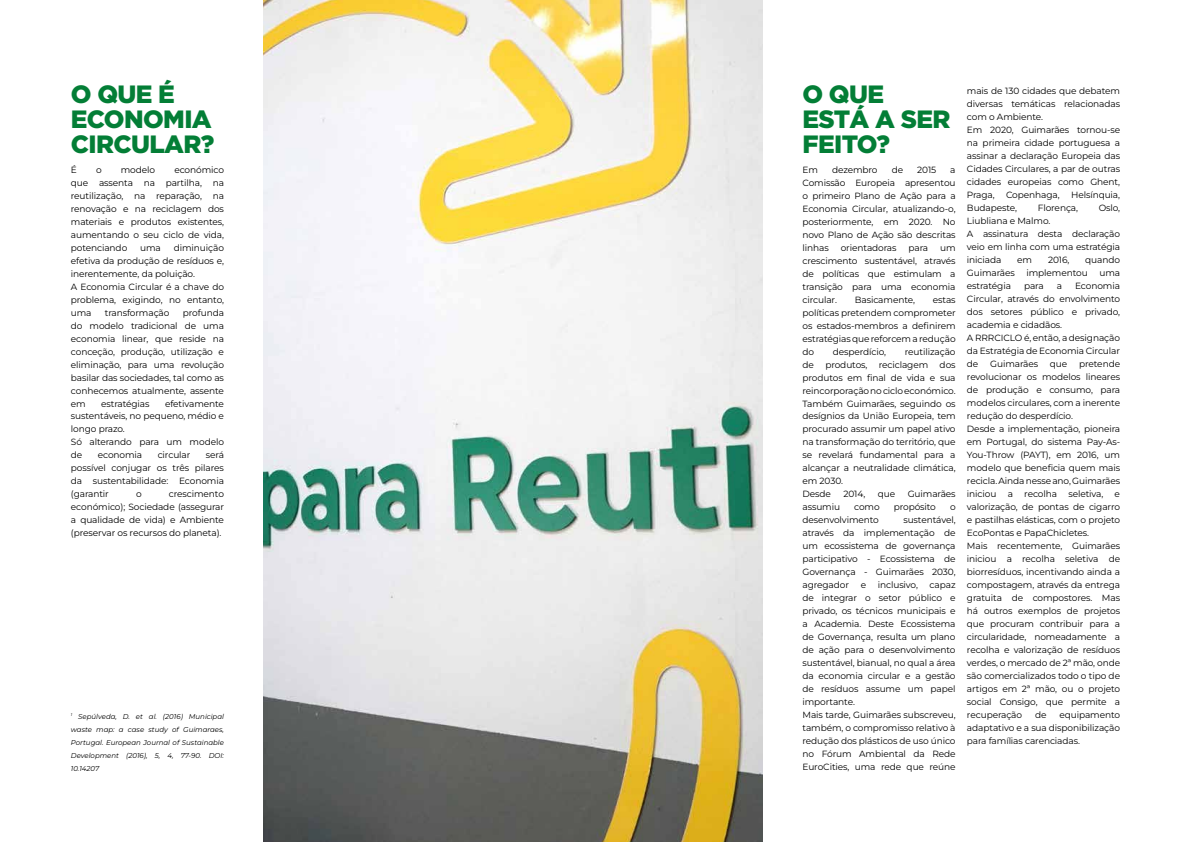
<style>
.page{position:relative;width:1191px;height:842px;background:#fff}
.page>*{position:absolute;margin:0;border:0;box-sizing:border-box;transform-origin:0 0}
.t1{font:900 25px/25px "Gotham";letter-spacing:-.025em;color:#037e36}
.t2{font:9px/13px "Montserrat";letter-spacing:-.01em;color:#000;text-align:justify}
.t3{font:italic 7px/13px "Montserrat";color:#000;text-align:justify}
</style>
<div class="page">
<img style="left:264px;top:0;width:499px;height:842px">
<h1 class="t1" style="left:71px;top:81px;width:145px">O QUE É<br>ECONOMIA<br>CIRCULAR?</h1>
<p class="t2" style="left:71px;top:163px;width:8px">É</p>
<p class="t2" style="left:96px;top:163px;width:7px">o</p>
<p class="t2" style="left:121px;top:163px;width:36px">modelo</p>
<p class="t2" style="left:71px;top:163px;width:155px;text-indent:103px">económico que assenta na partilha, na reutilização, na reparação, na renovação e na reciclagem dos materiais e produtos existentes, aumentando o seu ciclo de vida, potenciando</p>
<p class="t2" style="left:71px;top:241px;width:155px;text-align:left;text-indent:103px">diminuição efetiva da produção de resíduos e, inerentemente, da poluição.<br>A Economia Circular é a chave do problema, exigindo, no entanto, uma</p>
<p class="t2" style="left:140px;top:241px;width:22px">uma</p>
<p class="t2" style="left:71px;top:306px;width:155px;text-indent:112px">profunda do modelo tradicional de uma economia linear, que reside na conceção, produção, utilização e eliminação, para uma revolução basilar das sociedades, tal como as conhecemos atualmente, assente em</p>
<p class="t2" style="left:105px;top:306px;width:66px">transformação</p>
<p class="t2" style="left:71px;top:397px;width:155px;text-align:left;text-indent:94px">efetivamente sustentáveis, no pequeno, médio e longo prazo.<br>Só alterando para um modelo de</p>
<p class="t2" style="left:101px;top:397px;width:50px">estratégias</p>
<p class="t2" style="left:98px;top:449px;width:46px">economia</p>
<p class="t2" style="left:158px;top:449px;width:34px">circular</p>
<p class="t2" style="left:71px;top:449px;width:155px;text-indent:135px">será possível conjugar os três pilares da sustentabilidade: Economia (garantir</p>
<p class="t2" style="left:71px;top:487px;width:155px;text-indent:98px">crescimento económico); Sociedade (assegurar a qualidade de vida) e Ambiente (preservar os recursos do planeta).</p>
<p class="t2" style="left:136px;top:487px;width:7px">o</p>
<p class="t3" style="left:71px;top:709px;width:155px"><sup>1</sup> Sepúlveda, D. et al. (2016) Municipal waste map: a case study of Guimaraes, Portugal. European Journal of Sustainable Development (2016), 5, 4, 77-90. DOI:<br>10.14207</p>
<h1 class="t1" style="left:802px;top:81px;width:149px">O QUE<br>ESTÁ A SER<br>FEITO?</h1>
<p class="t2" style="left:802px;top:163px;width:17px">Em</p>
<p class="t2" style="left:832px;top:163px;width:47px">dezembro</p>
<p class="t2" style="left:891px;top:163px;width:13px">de</p>
<p class="t2" style="left:917px;top:163px;width:21px">2015</p>
<p class="t2" style="left:802px;top:163px;width:155px;text-indent:148px">a Comissão Europeia apresentou o primeiro Plano de Ação para a Economia Circular, atualizando-o, posteriormente, em 2020. No novo Plano de Ação são descritas linhas</p>
<p class="t2" style="left:840px;top:241px;width:57px">orientadoras</p>
<p class="t2" style="left:908px;top:241px;width:21px">para</p>
<p class="t2" style="left:802px;top:241px;width:155px;text-indent:138px">um crescimento sustentável, através de políticas que estimulam a transição para uma economia circular.</p>
<p class="t2" style="left:854px;top:293px;width:62px">Basicamente,</p>
<p class="t2" style="left:802px;top:293px;width:155px;text-indent:130px">estas políticas pretendem comprometer os estados-membros a definirem estratégias que reforcem a redução do</p>
<p class="t2" style="left:832px;top:345px;width:55px">desperdício,</p>
<p class="t2" style="left:904px;top:345px;width:52px">reutilização</p>
<p class="t2" style="left:802px;top:358px;width:155px;text-align:left;text-indent:137px">dos produtos em final de vida e sua reincorporação no ciclo económico.<br>Também Guimarães, seguindo os desígnios da União Europeia, tem procurado assumir um papel ativo na transformação do território, que se revelará fundamental para a alcançar a neutralidade climática, em 2030.<br>Desde</p>
<p class="t2" style="left:802px;top:358px;width:13px">de</p>
<p class="t2" style="left:825px;top:358px;width:44px">produtos,</p>
<p class="t2" style="left:879px;top:358px;width:51px">reciclagem</p>
<p class="t2" style="left:843px;top:487px;width:23px">2014,</p>
<p class="t2" style="left:878px;top:487px;width:19px">que</p>
<p class="t2" style="left:907px;top:487px;width:49px">Guimarães</p>
<p class="t2" style="left:802px;top:500px;width:39px">assumiu</p>
<p class="t2" style="left:854px;top:500px;width:27px">como</p>
<p class="t2" style="left:893px;top:500px;width:44px">propósito</p>
<p class="t2" style="left:950px;top:500px;width:7px">o</p>
<p class="t2" style="left:802px;top:513px;width:78px">desenvolvimento</p>
<p class="t2" style="left:802px;top:513px;width:155px;text-indent:101px">sustentável, através da implementação de um ecossistema de governança participativo - Ecossistema de Governança - Guimarães 2030, agregador</p>
<p class="t2" style="left:860px;top:578px;width:7px">e</p>
<p class="t2" style="left:877px;top:578px;width:42px">inclusivo,</p>
<p class="t2" style="left:802px;top:578px;width:155px;text-align:left;text-indent:127px">capaz de integrar o setor público e privado, os técnicos municipais e a Academia. Deste Ecossistema de Governança, resulta um plano de ação para o desenvolvimento sustentável, bianual, no qual a área da economia circular e a gestão de resíduos assume um papel importante.<br>Mais tarde, Guimarães subscreveu, também, o compromisso relativo à redução dos plásticos de uso único no Fórum Ambiental da Rede<br>EuroCities, uma rede que reúne</p>
<p class="t2" style="left:967px;top:84px;width:155px;text-align:left">mais de 130 cidades que debatem diversas temáticas relacionadas com o Ambiente.<br>Em 2020, Guimarães tornou-se na primeira cidade portuguesa a assinar a declaração Europeia das<br>Cidades Circulares, a par de outras cidades europeias como Ghent,<br>Praga,</p>
<p class="t2" style="left:1006px;top:188px;width:55px">Copenhaga,</p>
<p class="t2" style="left:1071px;top:188px;width:50px">Helsínquia,</p>
<p class="t2" style="left:967px;top:201px;width:52px">Budapeste,</p>
<p class="t2" style="left:1037px;top:201px;width:42px">Florença,</p>
<p class="t2" style="left:1098px;top:201px;width:23px">Oslo,</p>
<p class="t2" style="left:967px;top:214px;width:155px;text-align:left">Liubliana e Malmo.<br>A assinatura desta declaração veio em linha com uma estratégia iniciada</p>
<p class="t2" style="left:1017px;top:253px;width:16px">em</p>
<p class="t2" style="left:1048px;top:253px;width:23px">2016,</p>
<p class="t2" style="left:1085px;top:253px;width:36px">quando</p>
<p class="t2" style="left:967px;top:266px;width:49px">Guimarães</p>
<p class="t2" style="left:1026px;top:266px;width:63px">implementou</p>
<p class="t2" style="left:1099px;top:266px;width:22px">uma</p>
<p class="t2" style="left:967px;top:279px;width:45px">estratégia</p>
<p class="t2" style="left:1024px;top:279px;width:21px">para</p>
<p class="t2" style="left:1056px;top:279px;width:7px">a</p>
<p class="t2" style="left:967px;top:279px;width:155px;text-align:left;text-indent:108px">Economia<br>Circular, através do envolvimento dos setores público e privado, academia e cidadãos.<br>A RRRCICLO é, então, a designação da Estratégia de Economia Circular de</p>
<p class="t2" style="left:967px;top:357px;width:155px;text-align:left;text-indent:112px">pretende revolucionar os modelos lineares de produção e consumo, para modelos circulares, com a inerente redução do desperdício.<br>Desde a implementação, pioneira em Portugal, do sistema Pay-As-<br>You-Throw (PAYT), em 2016, um modelo que beneficia quem mais recicla. Ainda nesse ano, Guimarães iniciou a</p>
<p class="t2" style="left:990px;top:357px;width:49px">Guimarães</p>
<p class="t2" style="left:1050px;top:357px;width:19px">que</p>
<p class="t2" style="left:1024px;top:487px;width:34px">recolha</p>
<p class="t2" style="left:1068px;top:487px;width:36px">seletiva,</p>
<p class="t2" style="left:967px;top:487px;width:155px;text-align:left;text-indent:148px">e valorização, de pontas de cigarro e pastilhas elásticas, com o projeto<br>EcoPontas e PapaChicletes.<br>Mais recentemente, Guimarães iniciou a recolha seletiva de biorresíduos, incentivando ainda a compostagem, através da entrega gratuita de compostores. Mas há outros exemplos de projetos que procuram contribuir para a circularidade, nomeadamente a recolha e valorização de resíduos verdes, o mercado de 2ª mão, onde são comercializados todo o tipo de artigos em 2ª mão, ou o projeto social Consigo, que permite a recuperação</p>
<p class="t2" style="left:967px;top:708px;width:155px;text-indent:92px">equipamento adaptativo e a sua disponibilização para famílias carenciadas.</p>
<p class="t2" style="left:1035px;top:708px;width:13px">de</p>
</div>
